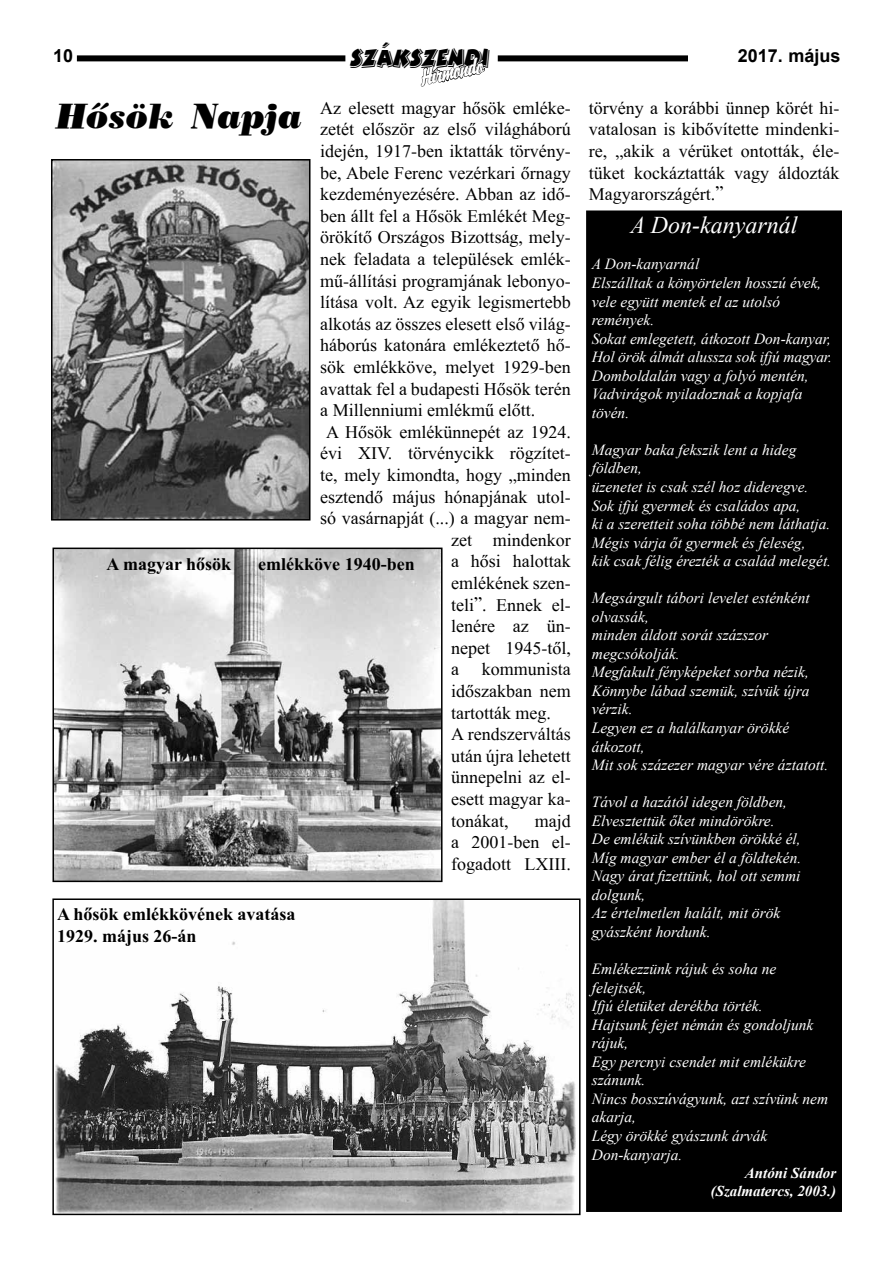
<style>
.page{position:relative;width:893px;height:1263px;background:#fff}
.page>*{position:absolute;margin:0;border:0;box-sizing:border-box;transform-origin:0 0}
.t1{font:italic 34.5px "Poster Bodoni Hu";color:#000}
.t2{font:28.8px "Bertram CE";letter-spacing:-.05em;color:#000;scale:.83 1}
.t3{font:italic 24px "Times New Roman";color:#fff}
.t4{font:italic 21px "Briquet HU Plain";color:#fff}
.t5{font:18px/21.6px "Times New Roman HU";color:#000;text-align:justify}
.t6{font:18px/21.6px "Times New Roman HU Bold";color:#000}
.t7{font:700 18px "Arial";color:#000}
.t8{font:italic 15.45px/18.6px "Times New Roman";color:#fff}
.t9{font:italic 700 15px/18px "Times New Roman";color:#fff;text-align:right}
</style>
<div class="page">
<div style="left:77px;top:55px;width:268px;height:6px;background:#000"></div>
<div style="left:498px;top:55px;width:233px;height:6px;background:#000"></div>
<div style="left:688px;top:41px;width:154px;height:28px;background:#fff"></div>
<svg style="left:420px;top:57px;width:65px;height:30px"></svg>
<img style="left:55px;top:551px;width:384px;height:328px">
<div style="left:52px;top:548px;width:390px;height:334px;border:2px solid #000"></div>
<img style="left:55px;top:901px;width:521px;height:311px">
<div style="left:52px;top:898px;width:528px;height:317px;border:2px solid #000"></div>
<div style="left:587px;top:211px;width:254px;height:1000px;background:#000"></div>
<div style="left:586px;top:210px;width:256px;height:1002px;border:2px solid #000"></div>
<img style="left:54px;top:162px;width:253px;height:355px">
<div style="left:51px;top:159px;width:259px;height:361px;border:2px solid #000"></div>
<p class="t7" style="left:53px;top:43px;width:22px">10</p>
<h2 class="t2" style="left:350px;top:41px;width:170px">SZÁKSZENDI</h2>
<p class="t7" style="left:738px;top:43px;width:104px">2017. május</p>
<h3 class="t4" style="left:417px;top:65px;width:66px;rotate:-11deg">Hírmondó</h3>
<p class="t5" style="left:320px;top:97px;width:252px">Az elesett magyar hősök emléke-</p>
<p class="t5" style="left:320px;top:119px;width:252px">zetét először az első világháború</p>
<p class="t5" style="left:320px;top:140px;width:252px">idején, 1917-ben iktatták törvény-</p>
<p class="t5" style="left:320px;top:162px;width:252px">be, Abele Ferenc vezérkari őrnagy</p>
<p class="t5" style="left:320px;top:183px;width:252px">kezdeményezésére. Abban az idő-</p>
<p class="t5" style="left:320px;top:205px;width:252px">ben állt fel a Hősök Emlékét Meg-</p>
<p class="t5" style="left:320px;top:227px;width:252px">örökítő Országos Bizottság, mely-</p>
<p class="t5" style="left:320px;top:248px;width:252px">nek feladata a települések emlék-</p>
<p class="t5" style="left:320px;top:270px;width:252px">mű-állítási programjának lebonyo-</p>
<p class="t5" style="left:320px;top:291px;width:252px">lítása volt. Az egyik legismertebb</p>
<p class="t5" style="left:320px;top:313px;width:252px">alkotás az összes elesett első világ-</p>
<p class="t5" style="left:320px;top:335px;width:252px">háborús katonára emlékeztető hő-</p>
<p class="t5" style="left:320px;top:356px;width:252px">sök emlékköve, melyet 1929-ben</p>
<p class="t5" style="left:320px;top:378px;width:252px">avattak fel a budapesti Hősök terén</p>
<p class="t5" style="left:320px;top:399px;width:217px">a Millenniumi emlékmű előtt.</p>
<p class="t5" style="left:326px;top:421px;width:246px">A Hősök emlékünnepét az 1924.</p>
<p class="t5" style="left:320px;top:443px;width:252px">évi XIV. törvénycikk rögzítet-</p>
<p class="t5" style="left:320px;top:464px;width:252px">te, mely kimondta, hogy „minden</p>
<p class="t5" style="left:320px;top:486px;width:252px">esztendő május hónapjának utol-</p>
<p class="t5" style="left:320px;top:507px;width:252px">só vasárnapját (...) a magyar nem-</p>
<p class="t5" style="left:451px;top:529px;width:121px">zet mindenkor</p>
<p class="t5" style="left:451px;top:551px;width:121px">a hősi halottak</p>
<p class="t5" style="left:451px;top:572px;width:121px">emlékének szen-</p>
<p class="t5" style="left:451px;top:594px;width:121px">teli”. Ennek el-</p>
<p class="t5" style="left:451px;top:615px;width:121px">lenére az ün-</p>
<p class="t5" style="left:451px;top:637px;width:121px">nepet 1945-től,</p>
<p class="t5" style="left:451px;top:659px;width:9px">a</p>
<p class="t5" style="left:589px;top:97px;width:252px">törvény a korábbi ünnep körét hi&shy;vatalosan is kibővítette mindenki&shy;re, „akik a vérüket ontották, éle&shy;tüket kockáztatták vagy áldozták Magyarországért.”</p>
<h3 class="t3" style="left:631px;top:208px;width:168px">A Don-kanyarnál</h3>
<p class="t8" style="left:592px;top:255px;width:242px">A Don-kanyarnál<br>Elszálltak a könyörtelen hosszú évek, vele együtt mentek el az utolsó remények.<br>Sokat emlegetett, átkozott Don-kanyar,<br>Hol örök álmát alussza sok ifjú magyar.<br>Domboldalán vagy a folyó mentén,<br>Vadvirágok nyiladoznak a kopjafa tövén.</p>
<p class="t8" style="left:592px;top:440px;width:241px">Magyar baka fekszik lent a hideg földben,<br>üzenetet is csak szél hoz dideregve.<br>Sok ifjú gyermek és családos apa,<br>ki a szeretteit soha többé nem láthatja.<br>Mégis várja őt gyermek és feleség,<br>kik csak félig érezték a család melegét.</p>
<p class="t8" style="left:592px;top:588px;width:238px">Megsárgult tábori levelet esténként olvassák,<br>minden áldott sorát százszor megcsókolják.<br>Megfakult fényképeket sorba nézik,<br>Könnybe lábad szemük, szívük újra vérzik.<br>Legyen ez a halálkanyar örökké átkozott,<br>Mit sok százezer magyar vére áztatott.</p>
<p class="t8" style="left:592px;top:792px;width:211px">Távol a hazától idegen földben,<br>Elvesztettük őket mindörökre.<br>De emlékük szívünkben örökké él,<br>Míg magyar ember él a földtekén.<br>Nagy árat fizettünk, hol ott semmi dolgunk,<br>Az értelmetlen halált, mit örök gyászként hordunk.</p>
<p class="t8" style="left:592px;top:959px;width:238px">Emlékezzünk rájuk és soha ne felejtsék,<br>Ifjú életüket derékba törték.<br>Hajtsunk fejet némán és gondoljunk rájuk,<br>Egy percnyi csendet mit emlékükre szánunk.<br>Nincs bosszúvágyunk, azt szívünk nem akarja,<br>Légy örökké gyászunk árvák<br>Don-kanyarja.</p>
<p class="t9" style="left:711px;top:1163px;width:127px">Antóni Sándor (Szalmatercs, 2003.)</p>
<h1 class="t1" style="left:56px;top:94px;width:248px">Hősök Napja</h1>
<p class="t6" style="left:107px;top:553px;width:126px">A magyar hősök</p>
<p class="t6" style="left:258px;top:553px;width:158px">emlékköve 1940-ben</p>
<p class="t5" style="left:451px;top:659px;width:121px;text-align:left;text-indent:31px">kommunista időszakban nem tartották meg.<br>A rendszerváltás után újra lehetett ünnepelni az el&shy;esett magyar ka&shy;tonákat,</p>
<p class="t5" style="left:451px;top:810px;width:121px;text-indent:84px">majd a 2001-ben el&shy;fogadott LXIII.</p>
<p class="t6" style="left:57px;top:903px;width:240px">A hősök emlékkövének avatása<br>1929. május 26-án</p>
</div>
